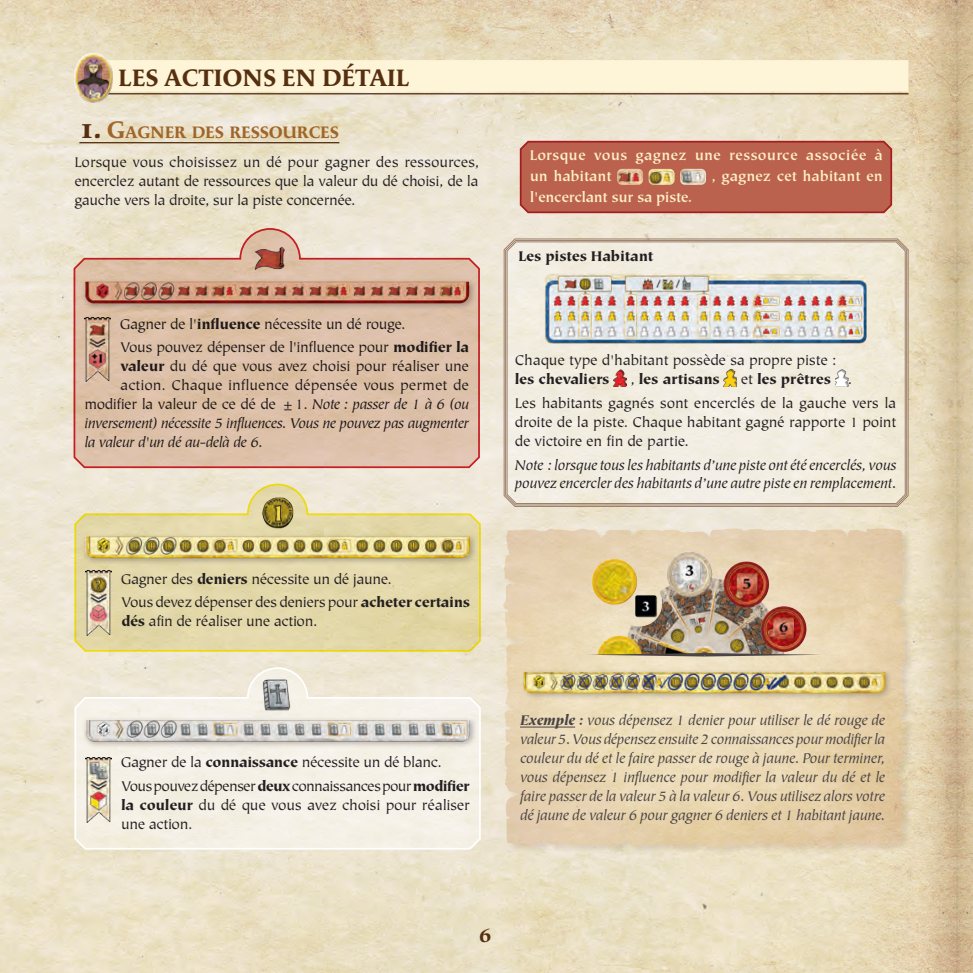
<style>
.page{position:relative;width:973px;height:973px;background:#fff}
.page>*{position:absolute;margin:0;border:0;box-sizing:border-box;transform-origin:0 0}
.TITRE_NEWS{font:700 24.5px "Apolline";letter-spacing:-.015em;color:#552f10}
.t1{font:900 21px "Tiepolo";color:#552f10}
.SOUS_TITRE_NEWS{font:700 17.15px "Apolline";letter-spacing:-.02em;color:#a0652a}
.texte{font:15.75px/18.9px "Tiepolo";letter-spacing:-.03em;color:#231f20;text-align:justify}
.texte-2{font:italic 15.75px/18.9px "Tiepolo";letter-spacing:-.015em;color:#4a4444;text-align:justify}
.texte-3{font:italic 15.75px/18.9px "Tiepolo";letter-spacing:-.015em;color:#231f20}
.texte-4{font:900 15.75px "Tiepolo";letter-spacing:-.015em;color:#231f20}
.texte-5{font:700 15.75px/21px "Tiepolo";letter-spacing:.01em;color:#fef0c7}
.texte-6{font:700 15.75px "Tiepolo";letter-spacing:-.01em;color:#fef0c7}
.texte-7{font:15.75px "Tiepolo";letter-spacing:-.005em;color:#231f20}
.s1{font-size:29.75px;color:#552f10}
.s2{font-size:24.5px}
.s3{font-weight:900}
.s4{font-style:italic}
.s5{font-weight:400}
</style>
<div class="page">
<img style="left:0;top:0;width:972px;height:972px">
<hr style="left:79px;top:142px;width:260px;height:1px;background:#552f10">
<svg style="left:73px;top:227px;width:408px;height:242px;background:#dabba4"></svg>
<img style="left:243px;top:243px;width:53px;height:32px">
<svg style="left:74px;top:482px;width:408px;height:170px;background:#e5dbae"></svg>
<div style="left:82px;top:533px;width:395px;height:32px;background:#4a4444;opacity:.34"></div>
<img style="left:85px;top:536px;width:385px;height:22px">
<img style="left:85px;top:571px;width:26px;height:64px">
<img style="left:251px;top:492px;width:53px;height:38px">
<svg style="left:74px;top:666px;width:408px;height:184px;background:#f3eee3"></svg>
<div style="left:82px;top:716px;width:395px;height:32px;background:#4a4444;opacity:.34"></div>
<img style="left:85px;top:720px;width:385px;height:22px">
<img style="left:85px;top:757px;width:26px;height:65px">
<img style="left:251px;top:675px;width:52px;height:38px">
<svg style="left:519px;top:139px;width:373px;height:75px;background:#bb6350"></svg>
<img style="left:617px;top:169px;width:26px;height:16px">
<img style="left:648px;top:169px;width:26px;height:16px">
<img style="left:680px;top:169px;width:26px;height:16px">
<svg style="left:506px;top:241px;width:399px;height:263px;background:#e8e2d6"></svg>
<div style="left:503px;top:527px;width:411px;height:328px;background:#552f10;opacity:.51"></div>
<img style="left:504px;top:527px;width:400px;height:319px">
<hr style="left:520px;top:726px;width:55px;height:1px;background:#4a4444">
<img style="left:580px;top:544px;width:237px;height:110px">
<div style="left:520px;top:668px;width:372px;height:32px;background:#4a4444;opacity:.34"></div>
<img style="left:523px;top:671px;width:362px;height:22px">
<svg style="left:587px;top:653px;width:234px;height:3px"></svg>
<div style="left:89px;top:60px;width:819px;height:32px;background:#fef4d7"></div>
<hr style="left:89px;top:93px;width:819px;height:1px;background:#552f10">
<img style="left:74px;top:52px;width:39px;height:50px">
<p class="TITRE_NEWS" style="left:118px;top:63px;width:293px">LES ACTIONS EN DÉTAIL</p>
<p class="SOUS_TITRE_NEWS" style="left:79px;top:122px;width:261px"><span class="s1">1.</span> <span class="s2">G</span>AGNER DES RESSOURCES</p>
<p class="texte" style="left:74px;top:153px;width:406px">Lorsque vous choisissez un dé pour gagner des ressources, encerclez autant de ressources que la valeur du dé choisi, de la gauche vers la droite, sur la piste concernée.</p>
<p class="texte" style="left:120px;top:315px;width:287px">Gagner de l'<span class="s3">influence</span> nécessite un dé rouge.</p>
<p class="texte" style="left:120px;top:338px;width:350px">Vous pouvez dépenser de l'influence pour <span class="s3">modifier la</span></p>
<p class="texte" style="left:120px;top:357px;width:350px"><span class="s3">valeur</span> du dé que vous avez choisi pour réaliser une</p>
<p class="texte-7" style="left:120px;top:377px;width:350px">action. Chaque influence dépensée vous permet de</p>
<p class="texte" style="left:84px;top:395px;width:386px">modifier la valeur de ce dé de ±1. <span class="s4">Note : passer de 1 à 6 (ou</span></p>
<p class="texte-3" style="left:84px;top:414px;width:386px">inversement) nécessite 5 influences. Vous ne pouvez pas augmenter</p>
<p class="texte-3" style="left:84px;top:433px;width:180px">la valeur d'un dé au-delà de 6.</p>
<p class="texte" style="left:121px;top:569px;width:272px">Gagner des <span class="s3">deniers</span> nécessite un dé jaune.</p>
<p class="texte" style="left:121px;top:593px;width:350px">Vous devez dépenser des deniers pour <span class="s3">acheter certains dés</span> afin de réaliser une action.</p>
<p class="texte" style="left:121px;top:753px;width:322px">Gagner de la <span class="s3">connaissance</span> nécessite un dé blanc.</p>
<p class="texte" style="left:121px;top:777px;width:350px">Vous pouvez dépenser <span class="s3">deux</span> connaissances pour <span class="s3">modifier la couleur</span> du dé que vous avez choisi pour réaliser une action.</p>
<p class="texte-5" style="left:529px;top:145px;width:355px">Lorsque vous gagnez une ressource associée à un habitant</p>
<p class="texte-6" style="left:711px;top:168px;width:173px">, gagnez cet habitant en</p>
<p class="texte-6" style="left:529px;top:189px;width:164px">l'encerclant sur sa piste.</p>
<p class="texte-4" style="left:518px;top:247px;width:136px">Les pistes Habitant</p>
<p class="texte" style="left:514px;top:351px;width:323px">Chaque type d'habitant possède sa propre piste :</p>
<p class="texte-4" style="left:514px;top:370px;width:96px">les chevaliers</p>
<p class="texte-4" style="left:630px;top:370px;width:91px"><span class="s5">,</span> les artisans</p>
<p class="texte-4" style="left:740px;top:370px;width:113px"><span class="s5">et</span> les prêtres <span class="s5">.</span></p>
<p class="texte" style="left:514px;top:394px;width:383px">Les habitants gagnés sont encerclés de la gauche vers la droite de la piste. Chaque habitant gagné rapporte 1 point de victoire en fin de partie.</p>
<p class="texte-3" style="left:514px;top:455px;width:383px">Note : lorsque tous les habitants d’une piste ont été encerclés, vous pouvez encercler des habitants d’une autre piste en remplacement.</p>
<p class="texte-2" style="left:520px;top:711px;width:367px"><span class="s3">Exemple :</span> vous dépensez 1 denier pour utiliser le dé rouge de valeur 5. Vous dépensez ensuite 2 connaissances pour modifier la couleur du dé et le faire passer de rouge à jaune. Pour terminer, vous dépensez 1 influence pour modifier la valeur du dé et le faire passer de la valeur 5 à la valeur 6. Vous utilisez alors votre dé jaune de valeur 6 pour gagner 6 deniers et 1 habitant jaune.</p>
<h2 class="t1" style="left:478px;top:923px;width:14px">6</h2>
</div>
